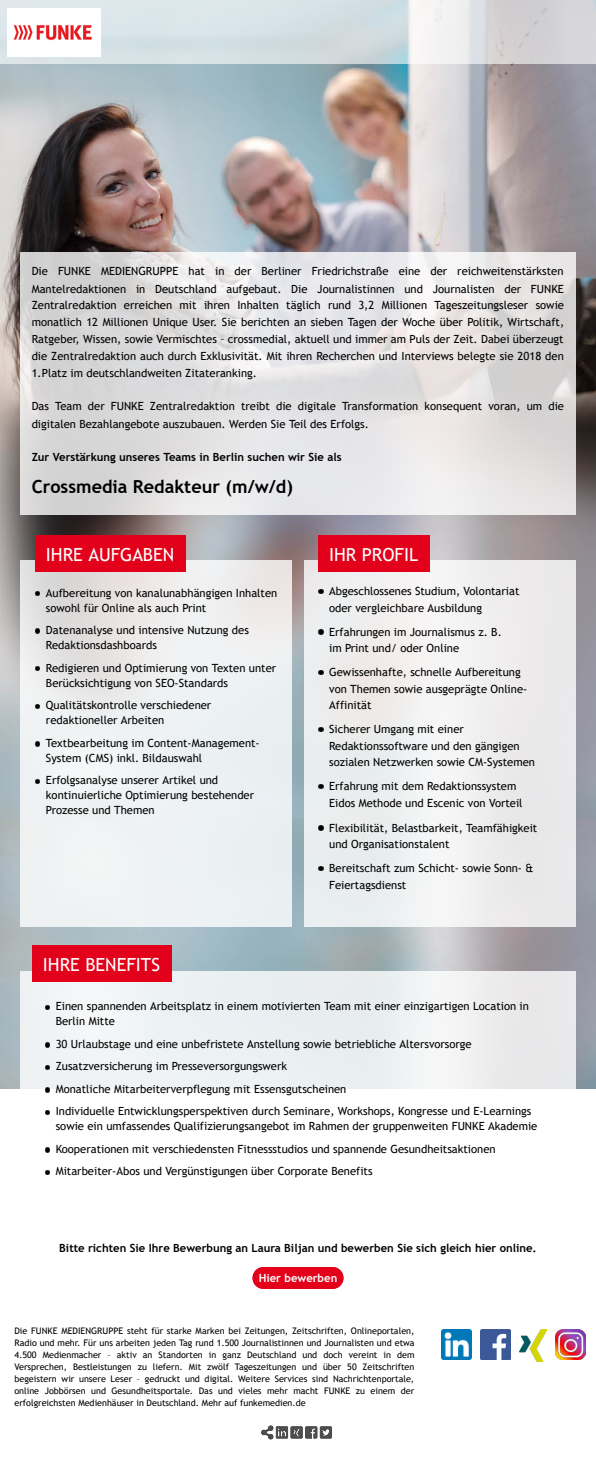
<style>
.page{position:relative;width:596px;height:1475px;background:#fff}
.page>*{position:absolute;margin:0;border:0;box-sizing:border-box;transform-origin:0 0}
.t1{font:18px "Trebuchet MS";color:#fff}
.t2{font:700 18px "Trebuchet MS";color:#000}
.t3{font:11.3px/16.5px "Trebuchet MS";color:#000}
.t4{font:700 11.3px "Trebuchet MS";color:#000}
.t5{font:700 11.3px "Trebuchet MS";color:#fff}
.t6{font:9px/12px "Trebuchet MS";color:#000;text-align:justify}
</style>
<div class="page">
<img style="left:0;top:64px;width:595px;height:755px">
<div style="left:0;top:1px;width:595px;height:63px;background:#fff;opacity:.6"></div>
<img style="left:8px;top:8px;width:93px;height:49px">
<div style="left:20px;top:252px;width:555px;height:262px;background:#fff;opacity:.8"></div>
<div style="left:20px;top:559px;width:272px;height:260px;background:#fff;opacity:.8"></div>
<div style="left:303px;top:559px;width:272px;height:260px;background:#eeedee"></div>
<div style="left:35px;top:535px;width:150px;height:36px;background:#e2001a"></div>
<svg style="left:35px;top:591px;width:5px;height:5px"></svg>
<svg style="left:35px;top:629px;width:5px;height:4px"></svg>
<svg style="left:35px;top:666px;width:5px;height:5px"></svg>
<svg style="left:35px;top:704px;width:5px;height:4px"></svg>
<svg style="left:35px;top:741px;width:5px;height:5px"></svg>
<svg style="left:35px;top:779px;width:5px;height:4px"></svg>
<div style="left:318px;top:535px;width:111px;height:36px;background:#e2001a"></div>
<svg style="left:318px;top:589px;width:5px;height:4px"></svg>
<svg style="left:318px;top:629px;width:5px;height:5px"></svg>
<svg style="left:318px;top:670px;width:5px;height:4px"></svg>
<svg style="left:318px;top:727px;width:5px;height:4px"></svg>
<svg style="left:318px;top:784px;width:5px;height:4px"></svg>
<svg style="left:0;top:819px;width:595px;height:270px;background:#a4b0b6"></svg>
<div style="left:20px;top:819px;width:272px;height:107px;background:#eef2f3"></div>
<div style="left:303px;top:819px;width:272px;height:107px;background:#eaedef"></div>
<svg style="left:318px;top:825px;width:5px;height:5px"></svg>
<svg style="left:318px;top:866px;width:5px;height:4px"></svg>
<div style="left:20px;top:971px;width:555px;height:237px;background:#fff;opacity:.8"></div>
<div style="left:32px;top:945px;width:139px;height:36px;background:#e2001a"></div>
<svg style="left:45px;top:1004px;width:5px;height:5px"></svg>
<svg style="left:45px;top:1042px;width:5px;height:4px"></svg>
<svg style="left:45px;top:1064px;width:5px;height:5px"></svg>
<svg style="left:45px;top:1087px;width:5px;height:4px"></svg>
<svg style="left:45px;top:1109px;width:5px;height:5px"></svg>
<svg style="left:45px;top:1147px;width:5px;height:4px"></svg>
<svg style="left:45px;top:1169px;width:5px;height:5px"></svg>
<svg style="left:252px;top:1267px;width:92px;height:22px;background:#e30f27"></svg>
<img style="left:441px;top:1329px;width:30px;height:30px">
<img style="left:480px;top:1329px;width:30px;height:30px">
<img style="left:519px;top:1329px;width:27px;height:32px">
<img style="left:555px;top:1329px;width:30px;height:30px">
<svg style="left:261px;top:1425px;width:71px;height:13px"></svg>
<p class="t3" style="left:32px;top:263px;width:533px;line-height:16.9px;text-align:justify">Die FUNKE MEDIENGRUPPE hat in der Berliner Friedrichstraße eine der reichweitenstärksten Mantelredaktionen in Deutschland aufgebaut. Die Journalistinnen und Journalisten der FUNKE Zentralredaktion erreichen mit ihren Inhalten täglich rund 3,2 Millionen Tageszeitungsleser sowie monatlich 12 Millionen Unique User. Sie berichten an sieben Tagen der Woche über Politik, Wirtschaft, Ratgeber, Wissen, sowie Vermischtes – crossmedial, aktuell und immer am Puls der Zeit. Dabei überzeugt die Zentralredaktion auch durch Exklusivität. Mit ihren Recherchen und Interviews belegte sie 2018 den 1.Platz im deutschlandweiten Zitateranking.</p>
<p class="t3" style="left:32px;top:397px;width:533px;line-height:17.3px">Das Team der FUNKE Zentralredaktion treibt die digitale Transformation konsequent voran, um die digitalen Bezahlangebote auszubauen. Werden Sie Teil des Erfolgs.</p>
<p class="t4" style="left:32px;top:450px;width:311px">Zur Verstärkung unseres Teams in Berlin suchen wir Sie als</p>
<h1 class="t2" style="left:32px;top:475px;width:262px">Crossmedia Redakteur (m/w/d)</h1>
<h1 class="t1" style="left:46px;top:543px;width:130px">IHRE AUFGABEN</h1>
<p class="t3" style="left:46px;top:585px;width:233px;line-height:15px">Aufbereitung von kanalunabhängigen Inhalten sowohl für Online als auch Print</p>
<p class="t3" style="left:46px;top:622px;width:204px;line-height:15px">Datenanalyse und intensive Nutzung des<br>Redaktionsdashboards</p>
<p class="t3" style="left:46px;top:660px;width:232px;line-height:15px">Redigieren und Optimierung von Texten unter<br>Berücksichtigung von SEO-Standards</p>
<p class="t3" style="left:46px;top:697px;width:167px;line-height:15px">Qualitätskontrolle verschiedener redaktioneller Arbeiten</p>
<p class="t3" style="left:46px;top:735px;width:215px;line-height:15px">Textbearbeitung im Content-Management-<br>System (CMS) inkl. Bildauswahl</p>
<p class="t3" style="left:46px;top:772px;width:209px;line-height:15px">Erfolgsanalyse unserer Artikel und kontinuierliche Optimierung bestehender<br>Prozesse und Themen</p>
<h1 class="t1" style="left:329px;top:543px;width:90px">IHR PROFIL</h1>
<p class="t3" style="left:329px;top:582px;width:192px">Abgeschlossenes Studium, Volontariat oder vergleichbare Ausbildung</p>
<p class="t3" style="left:329px;top:623px;width:174px">Erfahrungen im Journalismus z. B. im Print und/ oder Online</p>
<p class="t3" style="left:329px;top:663px;width:199px">Gewissenhafte, schnelle Aufbereitung von Themen sowie ausgeprägte Online-<br>Affinität</p>
<p class="t3" style="left:329px;top:720px;width:207px">Sicherer Umgang mit einer<br>Redaktionssoftware und den gängigen sozialen Netzwerken sowie CM-Systemen</p>
<p class="t3" style="left:329px;top:778px;width:195px">Erfahrung mit dem Redaktionssystem<br>Eidos Methode und Escenic von Vorteil</p>
<p class="t3" style="left:329px;top:819px;width:209px">Flexibilität, Belastbarkeit, Teamfähigkeit und Organisationstalent</p>
<p class="t3" style="left:329px;top:859px;width:206px">Bereitschaft zum Schicht- sowie Sonn- &amp;<br>Feiertagsdienst</p>
<h1 class="t1" style="left:43px;top:952px;width:118px">IHRE BENEFITS</h1>
<p class="t3" style="left:56px;top:998px;width:474px;line-height:15px">Einen spannenden Arbeitsplatz in einem motivierten Team mit einer einzigartigen Location in<br>Berlin Mitte</p>
<p class="t3" style="left:56px;top:1032px;width:477px;line-height:22.5px">30 Urlaubstage und eine unbefristete Anstellung sowie betriebliche Altersvorsorge Zusatzversicherung im Presseversorgungswerk<br>Monatliche Mitarbeiterverpflegung mit Essensgutscheinen<br>Individuelle Entwicklungsperspektiven durch Seminare, Workshops, Kongresse und E-Learnings</p>
<p class="t3" style="left:56px;top:1114px;width:483px;line-height:22.5px">sowie ein umfassendes Qualifizierungsangebot im Rahmen der gruppenweiten FUNKE Akademie<br>Kooperationen mit verschiedensten Fitnessstudios und spannende Gesundheitsaktionen<br>Mitarbeiter-Abos und Vergünstigungen über Corporate Benefits</p>
<p class="t4" style="left:59px;top:1240px;width:478px">Bitte richten Sie Ihre Bewerbung an Laura Biljan und bewerben Sie sich gleich hier online.</p>
<p class="t5" style="left:258px;top:1270px;width:80px">Hier bewerben</p>
<p class="t6" style="left:14px;top:1324px;width:401px">Die FUNKE MEDIENGRUPPE steht für starke Marken bei Zeitungen, Zeitschriften, Onlineportalen, Radio und mehr. Für uns arbeiten jeden Tag rund 1.500 Journalistinnen und Journalisten und etwa 4.500 Medienmacher – aktiv an Standorten in ganz Deutschland und doch vereint in dem Versprechen, Bestleistungen zu liefern. Mit zwölf Tageszeitungen und über 50 Zeitschriften begeistern wir unsere Leser – gedruckt und digital. Weitere Services sind Nachrichtenportale, online Jobbörsen und Gesundheitsportale. Das und vieles mehr macht FUNKE zu einem der erfolgreichsten Medienhäuser in Deutschland. Mehr auf funkemedien.de</p>
</div>
